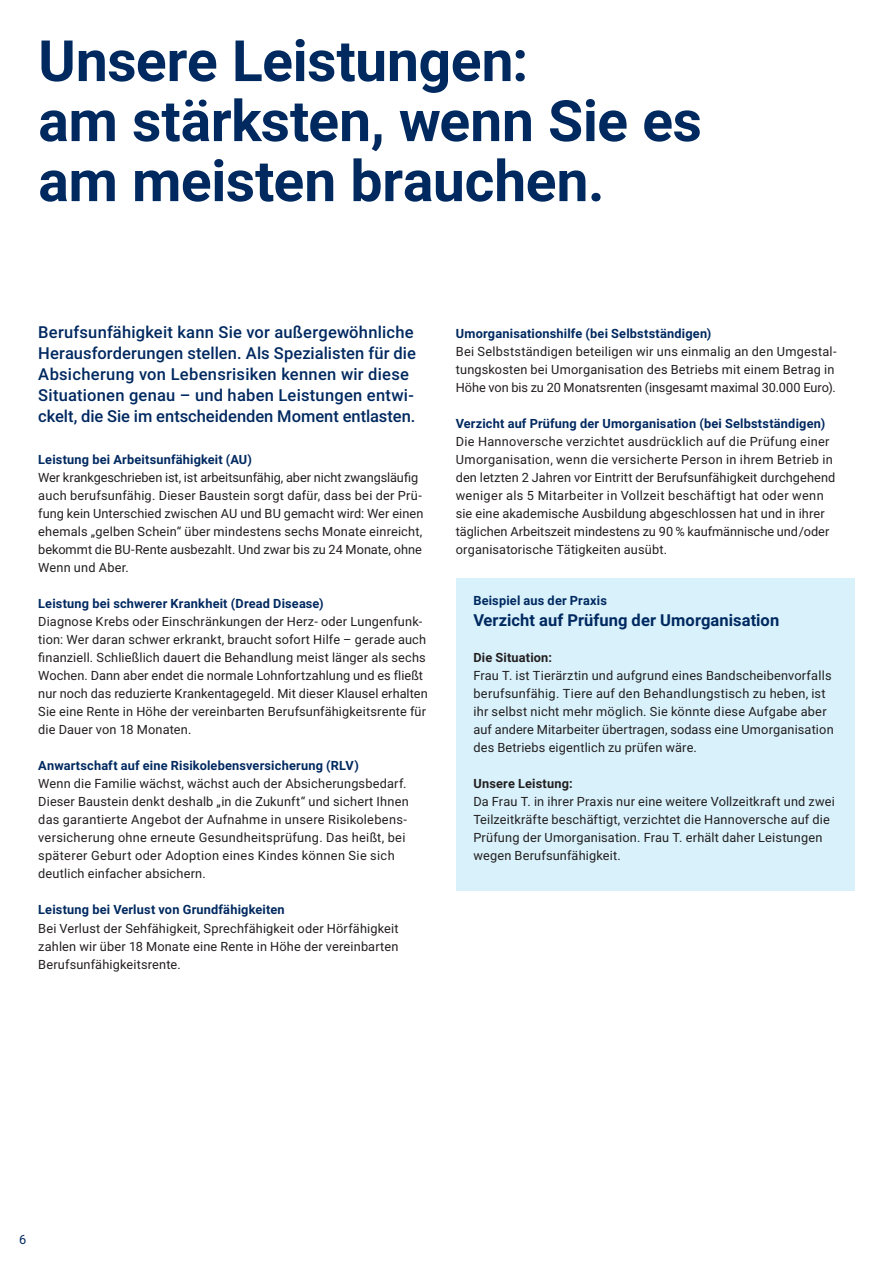
<style>
.page{position:relative;width:893px;height:1263px;background:#fff}
.page>*{position:absolute;margin:0;border:0;box-sizing:border-box;transform-origin:0 0}
.t1{font:700 57px/60px "Roboto";letter-spacing:-.005em;color:#002960}
.t2{font:500 16.5px/21px "Roboto";letter-spacing:.01em;color:#002960}
.t3{font:700 16.5px "Roboto";letter-spacing:.005em;color:#002960}
.t4{font:12.75px/18px "Roboto";letter-spacing:.015em;color:#231f20}
.t5{font:700 12.75px "Roboto";letter-spacing:.015em;color:#002960}
.t6{font:700 12.75px "Roboto";letter-spacing:.015em;color:#231f20}
.t7{font:12.75px "Roboto";color:#002960}
</style>
<div class="page">
<div style="left:456px;top:578px;width:398px;height:312px;background:#d8f1fb"></div>
<h1 class="t1" style="left:38px;top:29px;width:665px">Unsere Leistungen:<br>am stärksten, wenn Sie es am meisten brauchen.</h1>
<p class="t2" style="left:38px;top:321px;width:379px">Berufsunfähigkeit kann Sie vor außergewöhnliche Herausforderungen stellen. Als Spezialisten für die Absicherung von Lebensrisiken kennen wir diese Situationen genau – und haben Leistungen entwi&shy;ckelt, die Sie im entscheidenden Moment entlasten.</p>
<p class="t5" style="left:38px;top:451px;width:215px">Leistung bei Arbeitsunfähigkeit (AU)</p>
<p class="t4" style="left:38px;top:468px;width:387px">Wer krankgeschrieben ist, ist arbeitsunfähig, aber nicht zwangsläufig auch berufsunfähig. Dieser Baustein sorgt dafür, dass bei der Prü&shy;fung kein Unterschied zwischen AU und BU gemacht wird: Wer einen ehemals „gelben Schein“ über mindestens sechs Monate einreicht, bekommt die BU-Rente ausbezahlt. Und zwar bis zu 24 Monate, ohne Wenn und Aber.</p>
<p class="t5" style="left:38px;top:595px;width:287px">Leistung bei schwerer Krankheit (Dread Disease)</p>
<p class="t4" style="left:38px;top:612px;width:391px">Diagnose Krebs oder Einschränkungen der Herz- oder Lungenfunk&shy;tion: Wer daran schwer erkrankt, braucht sofort Hilfe – gerade auch finanziell. Schließlich dauert die Behandlung meist länger als sechs Wochen. Dann aber endet die normale Lohnfortzahlung und es fließt nur noch das reduzierte Krankentagegeld. Mit dieser Klausel erhalten Sie eine Rente in Höhe der vereinbarten Berufsunfähigkeitsrente für die Dauer von 18 Monaten.</p>
<p class="t5" style="left:38px;top:757px;width:322px">Anwartschaft auf eine Risikolebensversicherung (RLV)</p>
<p class="t4" style="left:38px;top:774px;width:372px">Wenn die Familie wächst, wächst auch der Absicherungsbedarf.<br>Dieser Baustein denkt deshalb „in die Zukunft“ und sichert Ihnen das garantierte Angebot der Aufnahme in unsere Risikolebens&shy;versicherung ohne erneute Gesundheitsprüfung. Das heißt, bei späterer Geburt oder Adoption eines Kindes können Sie sich deutlich einfacher absichern.</p>
<p class="t5" style="left:38px;top:901px;width:248px">Leistung bei Verlust von Grundfähigkeiten</p>
<p class="t4" style="left:38px;top:918px;width:362px;text-align:justify">Bei Verlust der Sehfähigkeit, Sprechfähigkeit oder Hörfähigkeit zahlen wir über 18 Monate eine Rente in Höhe der vereinbarten Berufsunfähigkeitsrente.</p>
<p class="t5" style="left:456px;top:325px;width:257px">Umorganisationshilfe (bei Selbstständigen)</p>
<p class="t4" style="left:456px;top:342px;width:382px">Bei Selbstständigen beteiligen wir uns einmalig an den Umgestal&shy;tungskosten bei Umorganisation des Betriebs mit einem Betrag in<br>Höhe von bis zu 20 Monatsrenten (insgesamt maximal 30.000 Euro).</p>
<p class="t5" style="left:456px;top:415px;width:371px">Verzicht auf Prüfung der Umorganisation (bei Selbstständigen)</p>
<p class="t4" style="left:456px;top:432px;width:381px">Die Hannoversche verzichtet ausdrücklich auf die Prüfung einer Umorganisation, wenn die versicherte Person in ihrem Betrieb in den letzten 2 Jahren vor Eintritt der Berufsunfähigkeit durchgehend weniger als 5 Mitarbeiter in Vollzeit beschäftigt hat oder wenn sie eine akademische Ausbildung abgeschlossen hat und in ihrer täglichen Arbeitszeit mindestens zu 90 % kaufmännische und/oder organisatorische Tätigkeiten ausübt.</p>
<p class="t5" style="left:473px;top:592px;width:135px">Beispiel aus der Praxis</p>
<p class="t3" style="left:473px;top:609px;width:307px">Verzicht auf Prüfung der Umorganisation</p>
<p class="t6" style="left:473px;top:649px;width:80px">Die Situation:</p>
<p class="t4" style="left:473px;top:666px;width:362px">Frau T. ist Tierärztin und aufgrund eines Bandscheibenvorfalls berufsunfähig. Tiere auf den Behandlungstisch zu heben, ist ihr selbst nicht mehr möglich. Sie könnte diese Aufgabe aber auf andere Mitarbeiter übertragen, sodass eine Umorganisation des Betriebs eigentlich zu prüfen wäre.</p>
<p class="t6" style="left:473px;top:775px;width:101px">Unsere Leistung:</p>
<p class="t4" style="left:473px;top:792px;width:363px">Da Frau T. in ihrer Praxis nur eine weitere Vollzeitkraft und zwei Teilzeitkräfte beschäftigt, verzichtet die Hannoversche auf die Prüfung der Umorganisation. Frau T. erhält daher Leistungen wegen Berufsunfähigkeit.</p>
<p class="t7" style="left:19px;top:1230px;width:9px">6</p>
</div>
